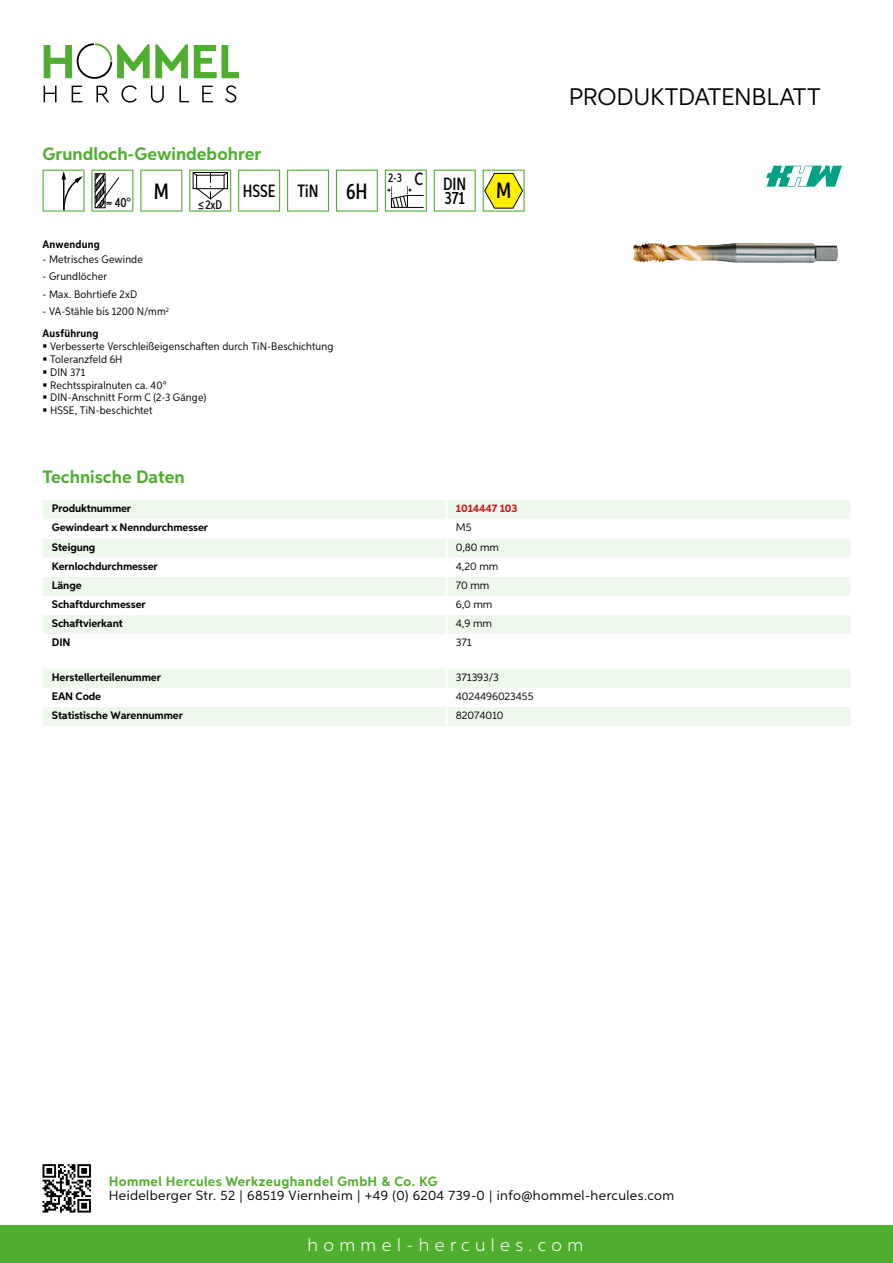
<style>
.page{position:relative;width:893px;height:1263px;background:#fff}
.page>*{position:absolute;margin:0;border:0;box-sizing:border-box;transform-origin:0 0}
.t1{font:24px "Aspira";letter-spacing:-.01em;color:#000}
.t2{font:500 22.2px "Aspira XX Nar";color:#000}
.t3{font:700 18px "Aspira";color:#50ae2f}
.t4{font:300 18px "Aspira";letter-spacing:.3em;color:#fff}
.t5{font:500 17.85px/14.9px "Aspira XX Nar";color:#000;text-align:right}
.t6{font:13.5px "Aspira";letter-spacing:.03em;color:#000}
.t7{font:700 13.5px "Aspira";letter-spacing:.03em;color:#50ae2f}
.t8{font:500 13.35px "Aspira XX Nar";color:#000}
.t9{font:500 12.6px "Aspira XX Nar";color:#000}
.t10{font:10.95px/12.8px "Aspira Nar";letter-spacing:.015em;color:#000}
.t11{font:700 10.95px "Aspira";letter-spacing:-.01em;color:#000}
.t12{font:10.95px "Aspira";letter-spacing:-.01em;color:#000}
.t13{font:700 10.95px "Aspira";letter-spacing:-.01em;color:#cd1013}
.t14{font:700 10.95px "Aspira Nar";letter-spacing:.02em;color:#000}
.s1{font-size:22.2px}
.s2{font-weight:700}
</style>
<div class="page">
<div style="left:0;top:1226px;width:893px;height:37px;background:#50ae2f"></div>
<svg style="left:43px;top:1164px;width:48px;height:48px"></svg>
<svg style="left:194px;top:45px;width:45px;height:33px"></svg>
<svg style="left:44px;top:43px;width:144px;height:36px"></svg>
<svg style="left:44px;top:86px;width:13px;height:16px"></svg>
<svg style="left:72px;top:86px;width:10px;height:16px"></svg>
<svg style="left:96px;top:86px;width:13px;height:16px"></svg>
<svg style="left:121px;top:85px;width:16px;height:18px"></svg>
<svg style="left:151px;top:86px;width:13px;height:17px"></svg>
<svg style="left:179px;top:86px;width:10px;height:16px"></svg>
<svg style="left:202px;top:86px;width:11px;height:16px"></svg>
<svg style="left:225px;top:85px;width:11px;height:18px"></svg>
<div style="left:43px;top:500px;width:807px;height:19px;background:#eef7eb"></div>
<svg style="left:43px;top:539px;width:807px;height:95px;fill:#eef7eb"></svg>
<hr style="left:445px;top:500px;width:3px;height:19px;background:#fff">
<hr style="left:445px;top:539px;width:3px;height:19px;background:#fff">
<hr style="left:445px;top:558px;width:3px;height:19px;background:#fff">
<hr style="left:445px;top:577px;width:3px;height:19px;background:#fff">
<hr style="left:445px;top:596px;width:3px;height:19px;background:#fff">
<hr style="left:445px;top:615px;width:3px;height:19px;background:#fff">
<svg style="left:43px;top:669px;width:807px;height:57px"></svg>
<hr style="left:445px;top:707px;width:3px;height:19px;background:#fff">
<svg style="left:43px;top:170px;width:42px;height:42px"></svg>
<svg style="left:91px;top:170px;width:42px;height:42px"></svg>
<svg style="left:140px;top:170px;width:42px;height:42px"></svg>
<svg style="left:189px;top:170px;width:42px;height:42px"></svg>
<svg style="left:238px;top:170px;width:42px;height:42px"></svg>
<svg style="left:287px;top:170px;width:42px;height:42px"></svg>
<svg style="left:336px;top:170px;width:42px;height:42px"></svg>
<svg style="left:385px;top:170px;width:42px;height:42px"></svg>
<svg style="left:434px;top:170px;width:42px;height:42px"></svg>
<svg style="left:483px;top:170px;width:42px;height:42px"></svg>
<img style="left:633px;top:242px;width:205px;height:21px">
<svg style="left:766px;top:166px;width:76px;height:21px"></svg>
<h3 class="t3" style="left:43px;top:142px;width:220px">Grundloch-Gewindebohrer</h3>
<p class="t8" style="left:115px;top:195px;width:56px">40° <sup>M</sup></p>
<p class="t9" style="left:198px;top:197px;width:26px">≤2xD</p>
<h3 class="t5" style="left:243px;top:183px;width:126px">HSSE TiN <span class="s1">6H</span></h3>
<h3 class="t5" style="left:388px;top:176px;width:80px"><sup>2-3</sup> C DIN<br>371</h3>
<h2 class="t2" style="left:496px;top:177px;width:17px">M</h2>
<p class="t14" style="left:43px;top:237px;width:59px">Anwendung</p>
<p class="t10" style="left:43px;top:252px;width:102px">- Metrisches Gewinde</p>
<p class="t10" style="left:43px;top:270px;width:66px">- Grundlöcher</p>
<p class="t10" style="left:43px;top:287px;width:96px">- Max. Bohrtiefe 2xD</p>
<p class="t10" style="left:43px;top:300px;width:128px;line-height:22.2px">- VA-Stähle bis 1200 N/mm<sup>2<br></sup><span class="s2">Ausführung</span></p>
<p class="t10" style="left:50px;top:340px;width:285px">Verbesserte Verschleißeigenschaften durch TiN-Beschichtung<br>Toleranzfeld 6H<br>DIN 371<br>Rechtsspiralnuten ca. 40°<br>DIN-Anschnitt Form C (2-3 Gänge)<br>HSSE, TiN-beschichtet</p>
<h3 class="t3" style="left:43px;top:466px;width:144px">Technische Daten</h3>
<p class="t11" style="left:52px;top:502px;width:81px">Produktnummer</p>
<p class="t13" style="left:456px;top:502px;width:63px">1014447 103</p>
<p class="t11" style="left:52px;top:521px;width:158px">Gewindeart x Nenndurchmesser</p>
<p class="t12" style="left:456px;top:521px;width:17px">M5</p>
<p class="t11" style="left:52px;top:540px;width:45px">Steigung</p>
<p class="t12" style="left:456px;top:540px;width:45px">0,80 mm</p>
<p class="t11" style="left:52px;top:559px;width:107px">Kernlochdurchmesser</p>
<p class="t12" style="left:456px;top:559px;width:44px">4,20 mm</p>
<p class="t11" style="left:52px;top:578px;width:31px">Länge</p>
<p class="t12" style="left:456px;top:578px;width:35px">70 mm</p>
<p class="t11" style="left:52px;top:597px;width:95px">Schaftdurchmesser</p>
<p class="t12" style="left:456px;top:597px;width:38px">6,0 mm</p>
<p class="t11" style="left:52px;top:616px;width:72px">Schaftvierkant</p>
<p class="t12" style="left:456px;top:617px;width:38px">4,9 mm</p>
<p class="t11" style="left:52px;top:636px;width:20px">DIN</p>
<p class="t12" style="left:456px;top:636px;width:17px">371</p>
<p class="t11" style="left:52px;top:670px;width:111px">Herstellerteilenummer</p>
<p class="t12" style="left:456px;top:670px;width:45px">371393/3</p>
<p class="t11" style="left:52px;top:689px;width:51px">EAN Code</p>
<p class="t12" style="left:456px;top:689px;width:79px">4024496023455</p>
<p class="t11" style="left:52px;top:708px;width:132px">Statistische Warennummer</p>
<p class="t12" style="left:456px;top:708px;width:49px">82074010</p>
<h1 class="t1" style="left:569px;top:82px;width:253px">Produktdatenblatt</h1>
<p class="t7" style="left:109px;top:1172px;width:330px">Hommel Hercules Werkzeughandel GmbH &amp; Co. KG</p>
<p class="t6" style="left:109px;top:1187px;width:567px">Heidelberger Str. 52 | 68519 Viernheim | +49 (0) 6204 739-0 | info@hommel-hercules.com</p>
<h3 class="t4" style="left:307px;top:1234px;width:277px">hommel-hercules.com</h3>
</div>
